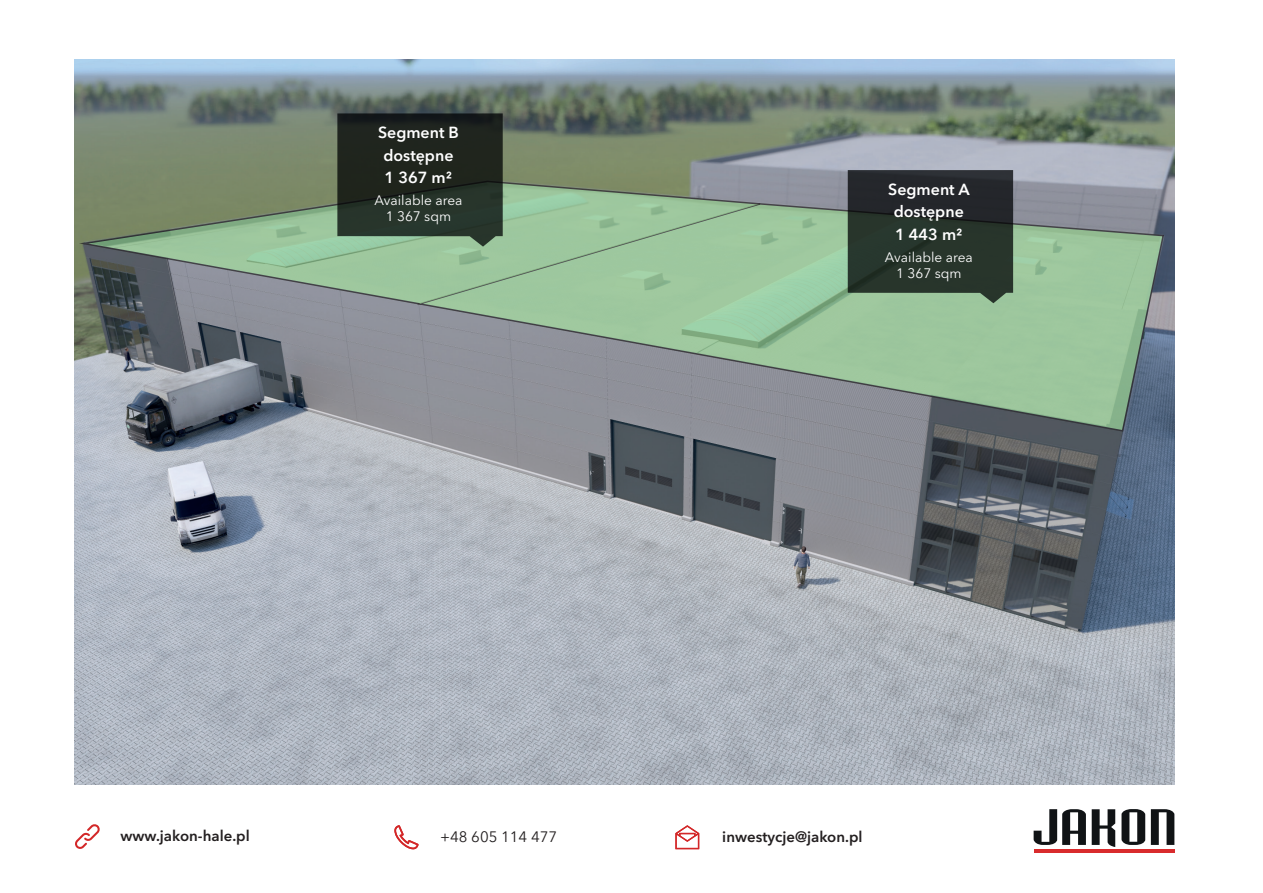
<style>
.page{position:relative;width:1263px;height:893px;background:#fff}
.page>*{position:absolute;margin:0;border:0;box-sizing:border-box;transform-origin:0 0}
.t1{font:600 15.9px/22.5px "Avenir Next LT Pro";color:#fff;text-align:center}
.t2{font:600 15px "Avenir Next LT Pro";color:#231f20}
.t3{font:15px "Avenir Next LT Pro";color:#231f20}
.t4{font:13.65px/16.4px "Avenir Next LT Pro";color:#fff;text-align:center}
</style>
<div class="page">
<svg style="left:1034px;top:809px;width:140px;height:38px"></svg>
<hr style="left:1034px;top:849px;width:140px;height:3px;background:#d92b2d">
<svg style="left:75px;top:824px;width:25px;height:25px"></svg>
<svg style="left:394px;top:825px;width:25px;height:24px"></svg>
<svg style="left:675px;top:825px;width:24px;height:24px"></svg>
<img style="left:75px;top:59px;width:1100px;height:725px">
<svg style="left:418px;top:203px;width:746px;height:229px;background:#90a997"></svg>
<svg style="left:79px;top:181px;width:681px;height:124px;background:#8dac8c"></svg>
<svg style="left:337px;top:113px;width:166px;height:134px;background:#2a352b"></svg>
<svg style="left:848px;top:170px;width:165px;height:133px;background:#2e3a33"></svg>
<p class="t1" style="left:378px;top:121px;width:82px">Segment B dostępne<br>1 367 m²</p>
<p class="t4" style="left:374px;top:192px;width:90px">Available area<br>1 367 sqm</p>
<p class="t1" style="left:888px;top:178px;width:83px">Segment A dostępne<br>1 443 m²</p>
<p class="t4" style="left:885px;top:249px;width:90px">Available area<br>1 367 sqm</p>
<p class="t2" style="left:120px;top:827px;width:131px">www.jakon-hale.pl</p>
<p class="t3" style="left:440px;top:828px;width:118px">+48 605 114 477</p>
<p class="t2" style="left:722px;top:827px;width:142px">inwestycje@jakon.pl</p>
</div>
